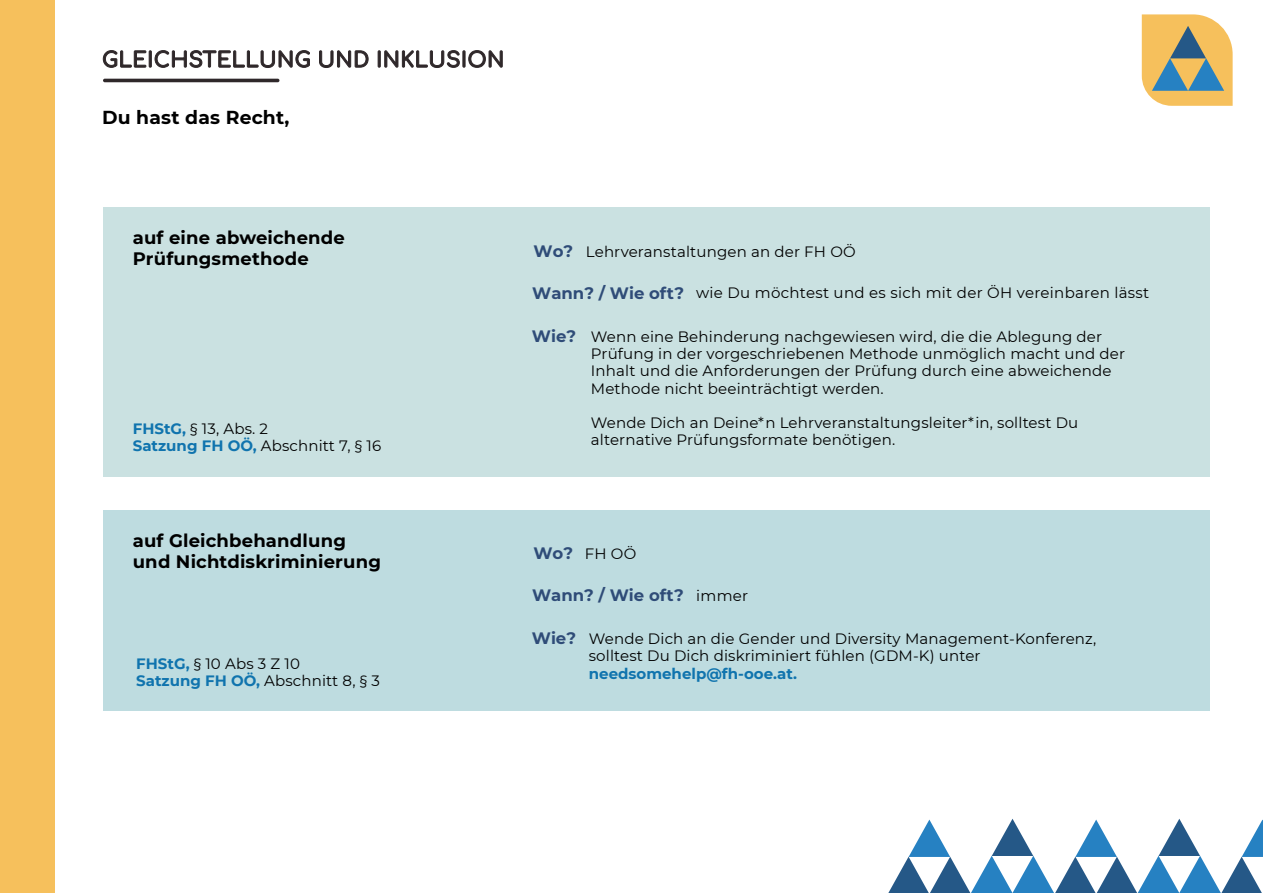
<style>
.page{position:relative;width:1263px;height:893px;background:#fff}
.page>*{position:absolute;margin:0;border:0;box-sizing:border-box;transform-origin:0 0}
.t1{font:700 18.75px "Montserrat";letter-spacing:.01em;color:#000}
.t2{font:700 18px/21px "Montserrat";letter-spacing:.01em;color:#000}
.t3{font:700 16.5px "Montserrat";color:#2f4c78}
.t4{font:15px/17.2px "Montserrat";letter-spacing:.01em;color:#000}
.t5{font:700 15px "Montserrat";color:#1074ae}
.s1{font-weight:700;color:#1074ae}
</style>
<div class="page">
<div style="left:103px;top:510px;width:1107px;height:201px;background:#bedce0"></div>
<div style="left:103px;top:208px;width:1107px;height:269px;background:#cae1e1"></div>
<hr style="left:103px;top:79px;width:176px;height:3px;background:#2f282a;border-radius:2px">
<div style="left:0;top:0;width:54px;height:893px;background:#f6c05c"></div>
<svg style="left:103px;top:50px;width:400px;height:18px"></svg>
<svg style="left:1142px;top:14px;width:90px;height:92px;background:#cab378"></svg>
<svg style="left:888px;top:819px;width:375px;height:74px"></svg>
<p class="t1" style="left:102px;top:104px;width:189px">Du hast das Recht,</p>
<p class="t2" style="left:133px;top:226px;width:214px">auf eine abweichende<br>Prüfungsmethode</p>
<p class="t4" style="left:133px;top:419px;width:250px"><span class="s1">FHStG,</span> § 13, Abs. 2<br><span class="s1">Satzung FH OÖ,</span> Abschnitt 7, § 16</p>
<p class="t2" style="left:133px;top:530px;width:250px">auf Gleichbehandlung und Nichtdiskriminierung</p>
<p class="t4" style="left:136px;top:655px;width:245px"><span class="s1">FHStG,</span> § 10 Abs 3 Z 10<br><span class="s1">Satzung FH OÖ,</span> Abschnitt 8, § 3</p>
<p class="t3" style="left:533px;top:239px;width:41px">Wo?</p>
<p class="t4" style="left:586px;top:243px;width:271px">Lehrveranstaltungen an der FH OÖ</p>
<p class="t3" style="left:532px;top:281px;width:153px">Wann? / Wie oft?</p>
<p class="t4" style="left:696px;top:284px;width:455px">wie Du möchtest und es sich mit der ÖH vereinbaren lässt</p>
<p class="t3" style="left:532px;top:324px;width:46px">Wie?</p>
<p class="t4" style="left:591px;top:327px;width:536px">Wenn eine Behinderung nachgewiesen wird, die die Ablegung der Prüfung in der vorgeschriebenen Methode unmöglich macht und der Inhalt und die Anforderungen der Prüfung durch eine abweichende Methode nicht beeinträchtigt werden.</p>
<p class="t4" style="left:591px;top:414px;width:489px">Wende Dich an Deine*n Lehrveranstaltungsleiter*in, solltest Du alternative Prüfungsformate benötigen.</p>
<p class="t3" style="left:533px;top:542px;width:41px">Wo?</p>
<p class="t4" style="left:585px;top:545px;width:53px">FH OÖ</p>
<p class="t3" style="left:532px;top:583px;width:153px">Wann? / Wie oft?</p>
<p class="t4" style="left:696px;top:586px;width:54px">immer</p>
<p class="t3" style="left:532px;top:626px;width:46px">Wie?</p>
<p class="t4" style="left:589px;top:630px;width:509px">Wende Dich an die Gender und Diversity Management-Konferenz, solltest Du Dich diskriminiert fühlen (GDM-K) unter</p>
<p class="t5" style="left:589px;top:662px;width:210px">needsomehelp@fh-ooe.at.</p>
</div>
